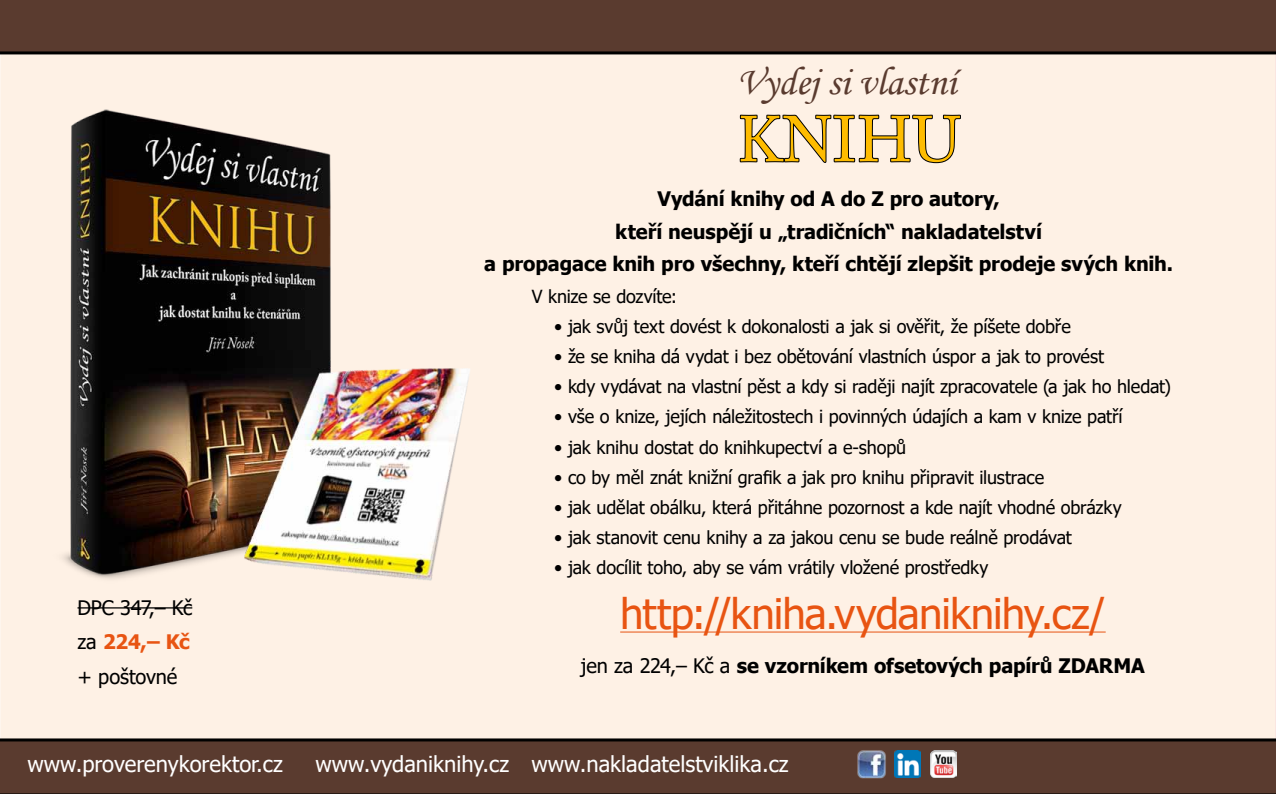
<style>
.page{position:relative;width:1276px;height:794px;background:#fff}
.page>*{position:absolute;margin:0;border:0;box-sizing:border-box;transform-origin:0 0}
.t1{font:64px "Adobe Caslon Pro";letter-spacing:.005em;color:#febc00}
.t2{font:42px "Tahoma";letter-spacing:-.025em;color:#e85412}
.t3{font:40px "Monotype Corsiva";color:#5a3b2f}
.t4{font:22px "Tahoma";color:#fff}
.t5{font:700 20px/32.5px "Tahoma";letter-spacing:-.005em;color:#000;text-align:center}
.t6{font:20px/34.5px "Tahoma";letter-spacing:-.01em;color:#000}
.t7{font:18px "Tahoma";letter-spacing:-.01em;color:#000}
.s1{font-weight:700;color:#e85412}
.s2{font-weight:400}
</style>
<div class="page">
<div style="left:0;top:56px;width:1276px;height:681px;background:#fef1e5"></div>
<svg style="left:0;top:0;width:1276px;height:56px;background:#593c31"></svg>
<svg style="left:0;top:737px;width:1276px;height:57px;background:#583c31"></svg>
<img style="left:894px;top:751px;width:27px;height:26px">
<img style="left:930px;top:751px;width:26px;height:26px">
<img style="left:855px;top:747px;width:34px;height:33px">
<svg style="left:739px;top:114px;width:223px;height:50px;background:#beb5ac"></svg>
<img style="left:41px;top:87px;width:459px;height:517px">
<hr style="left:620px;top:631px;width:485px;height:1px;background:#e85412">
<hr style="left:77px;top:607px;width:115px;height:1px;background:#000">
<h3 class="t3" style="left:737px;top:57px;width:221px">Vydej si vlastní</h3>
<h1 class="t1" style="left:737px;top:102px;width:225px">KNIHU</h1>
<p class="t6" style="left:77px;top:591px;width:116px">DPC 347,– Kč za <span class="s1">224,– Kč </span>+ poštovné</p>
<p class="t5" style="left:484px;top:183px;width:690px">Vydání knihy od A do Z pro autory,<br>kteří neuspějí u „tradičních“ nakladatelství<br>a propagace knih pro všechny, kteří chtějí zlepšit prodeje svých knih.</p>
<p class="t7" style="left:531px;top:284px;width:147px">V knize se dozvíte:</p>
<p class="t7" style="left:554px;top:314px;width:518px">• jak svůj text dovést k dokonalosti a jak si ověřit, že píšete dobře</p>
<p class="t7" style="left:554px;top:344px;width:551px">• že se kniha dá vydat i bez obětování vlastních úspor a jak to provést</p>
<p class="t7" style="left:554px;top:375px;width:618px">• kdy vydávat na vlastní pěst a kdy si raději najít zpracovatele (a jak ho hledat)</p>
<p class="t7" style="left:554px;top:405px;width:570px">• vše o knize, jejích náležitostech i povinných údajích a kam v knize patří</p>
<p class="t7" style="left:554px;top:435px;width:353px">• jak knihu dostat do knihkupectví a e-shopů</p>
<p class="t7" style="left:554px;top:465px;width:491px">• co by měl znát knižní grafik a jak pro knihu připravit ilustrace</p>
<p class="t7" style="left:554px;top:495px;width:569px">• jak udělat obálku, která přitáhne pozornost a kde najít vhodné obrázky</p>
<p class="t7" style="left:554px;top:525px;width:519px">• jak stanovit cenu knihy a za jakou cenu se bude reálně prodávat</p>
<p class="t7" style="left:554px;top:555px;width:436px">• jak docílit toho, aby se vám vrátily vložené prostředky</p>
<h2 class="t2" style="left:620px;top:585px;width:487px">http://kniha.vydaniknihy.cz/</h2>
<p class="t5" style="left:581px;top:650px;width:565px"><span class="s2">jen za 224,– Kč a</span> se vzorníkem ofsetových papírů ZDARMA</p>
<p class="t4" style="left:27px;top:748px;width:257px">www.proverenykorektor.cz</p>
<p class="t4" style="left:315px;top:748px;width:475px">www.vydaniknihy.cz www.nakladatelstviklika.cz</p>
</div>
